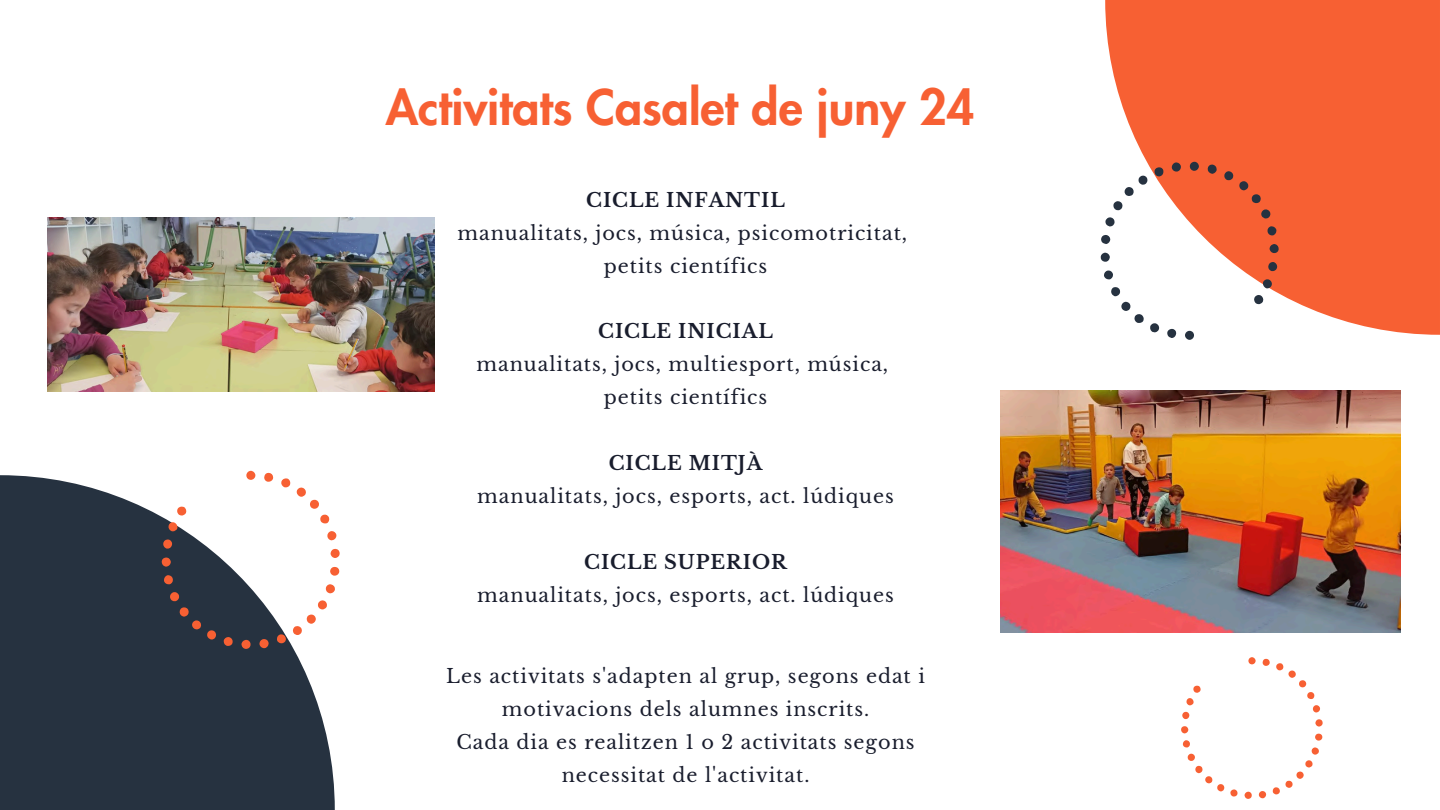
<style>
.page{position:relative;width:1440px;height:810px;background:#fff}
.page>*{position:absolute;margin:0;border:0;box-sizing:border-box;transform-origin:0 0}
.t1{font:800 48px "Futura LT Pro";color:#f76033}
.t2{font:19.2px/32.9px "Libre Baskerville";letter-spacing:.05em;color:#191d2d;text-align:center}
.t3{font:700 19.2px "Libre Baskerville";letter-spacing:.05em;color:#191d2d}
</style>
<div class="page">
<div style="left:1105px;top:0;width:335px;height:335px;background:#f76033"></div>
<div style="left:0;top:475px;width:335px;height:335px;background:#263240"></div>
<svg style="left:161px;top:471px;width:179px;height:177px"></svg>
<svg style="left:1100px;top:162px;width:179px;height:177px"></svg>
<svg style="left:1181px;top:657px;width:142px;height:141px"></svg>
<img style="left:47px;top:218px;width:387px;height:173px">
<img style="left:1001px;top:391px;width:399px;height:241px">
<p class="t1" style="left:386px;top:85px;width:590px">Activitats Casalet de juny 24</p>
<h1 class="t3" style="left:586px;top:188px;width:200px">CICLE INFANTIL</h1>
<p class="t2" style="left:457px;top:217px;width:451px">manualitats, jocs, música, psicomotricitat,</p>
<p class="t2" style="left:604px;top:250px;width:165px">petits científics</p>
<p class="t3" style="left:598px;top:320px;width:176px">CICLE INICIAL</p>
<p class="t2" style="left:476px;top:348px;width:413px">manualitats, jocs, multiesport, música,</p>
<p class="t2" style="left:604px;top:381px;width:165px">petits científics</p>
<p class="t3" style="left:609px;top:451px;width:155px">CICLE MITJÀ</p>
<p class="t2" style="left:477px;top:480px;width:418px">manualitats, jocs, esports, act. lúdiques</p>
<p class="t3" style="left:584px;top:550px;width:204px">CICLE SUPERIOR</p>
<p class="t2" style="left:477px;top:578px;width:418px">manualitats, jocs, esports, act. lúdiques</p>
<p class="t2" style="left:446px;top:660px;width:480px">Les activitats s'adapten al grup, segons edat i motivacions dels alumnes inscrits.</p>
<p class="t2" style="left:457px;top:726px;width:460px">Cada dia es realitzen 1 o 2 activitats segons necessitat de l'activitat.</p>
</div>
